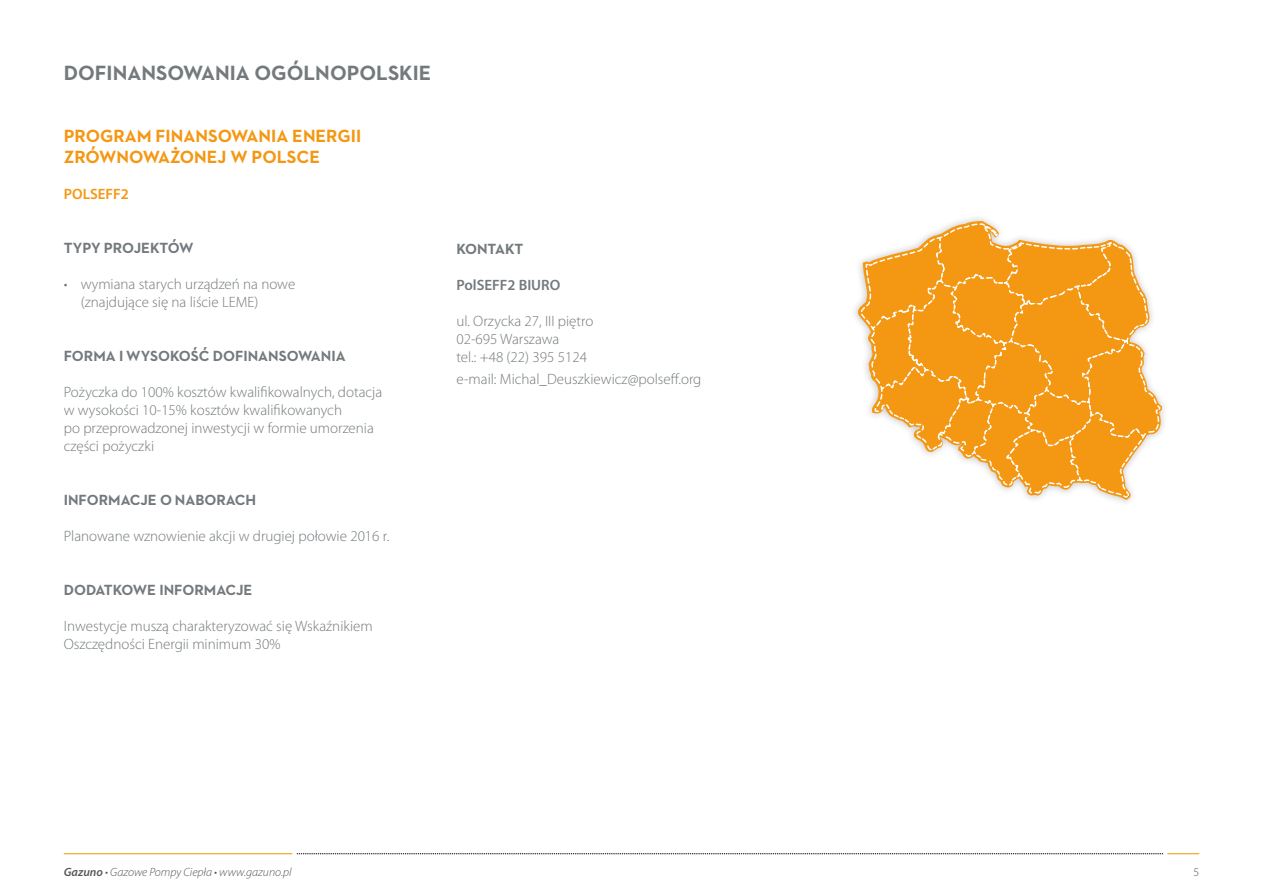
<style>
.page{position:relative;width:1263px;height:893px;background:#fff}
.page>*{position:absolute;margin:0;border:0;box-sizing:border-box;transform-origin:0 0}
.t1{font:700 21px "Neutraface 2 Text";color:#73797c}
.t2{font:700 18px/21.6px "Neutraface 2 Text";color:#f49712}
.t3{font:300 15px/18px "Myriad Pro";color:#73797c}
.t4{font:700 15px "Neutraface 2 Text";color:#73797c}
.t5{font:600 15px "Myriad Pro";color:#73797c}
.t6{font:600 15px "Myriad Pro";color:#f49712}
.t7{font:italic 300 12px "Myriad Pro";color:#575756}
.t8{font:300 12px "Myriad Pro";color:#575756}
.s1{font-weight:600}
</style>
<div class="page">
<hr style="left:64px;top:853px;width:228px;height:1px;background:#f49712">
<svg style="left:297px;top:853px;width:866px;height:1px"></svg>
<hr style="left:1167px;top:853px;width:32px;height:1px;background:#f49712">
<svg style="left:854px;top:223px;width:309px;height:276px"></svg>
<h1 class="t1" style="left:64px;top:60px;width:369px">DOFINANSOWANIA OGÓLNOPOLSKIE</h1>
<p class="t2" style="left:64px;top:125px;width:299px">PROGRAM FINANSOWANIA ENERGII<br>ZRÓWNOWAŻONEJ W POLSCE</p>
<p class="t6" style="left:64px;top:186px;width:67px">POLSEFF2</p>
<p class="t4" style="left:64px;top:238px;width:131px">TYPY PROJEKTÓW</p>
<p class="t3" style="left:81px;top:275px;width:216px;text-indent:-17px">• wymiana starych urządzeń na nowe (znajdujące się na liście LEME)</p>
<p class="t4" style="left:64px;top:346px;width:283px">FORMA I WYSOKOŚĆ DOFINANSOWANIA</p>
<p class="t3" style="left:64px;top:383px;width:320px">Pożyczka do 100% kosztów kwalifikowalnych, dotacja w wysokości 10-15% kosztów kwalifikowanych<br>po przeprowadzonej inwestycji w formie umorzenia części pożyczki</p>
<p class="t4" style="left:64px;top:490px;width:194px">INFORMACJE O NABORACH</p>
<p class="t3" style="left:64px;top:527px;width:327px">Planowane wznowienie akcji w drugiej połowie 2016 r.</p>
<p class="t4" style="left:64px;top:580px;width:190px">DODATKOWE INFORMACJE</p>
<p class="t3" style="left:64px;top:617px;width:311px">Inwestycje muszą charakteryzować się Wskaźnikiem<br>Oszczędności Energii minimum 30%</p>
<p class="t4" style="left:456px;top:239px;width:68px">KONTAKT</p>
<p class="t5" style="left:456px;top:277px;width:105px">PolSEFF2 BIURO</p>
<p class="t3" style="left:456px;top:312px;width:138px">ul. Orzycka 27, III piętro<br>02-695 Warszawa<br>tel.: +48 (22) 395 5124</p>
<p class="t3" style="left:456px;top:370px;width:247px">e-mail: Michal_Deuszkiewicz@polseff.org</p>
<p class="t7" style="left:64px;top:866px;width:229px"><span class="s1">Gazuno</span> • Gazowe Pompy Ciepła • www.gazuno.pl</p>
<p class="t8" style="left:1193px;top:866px;width:7px">5</p>
</div>
